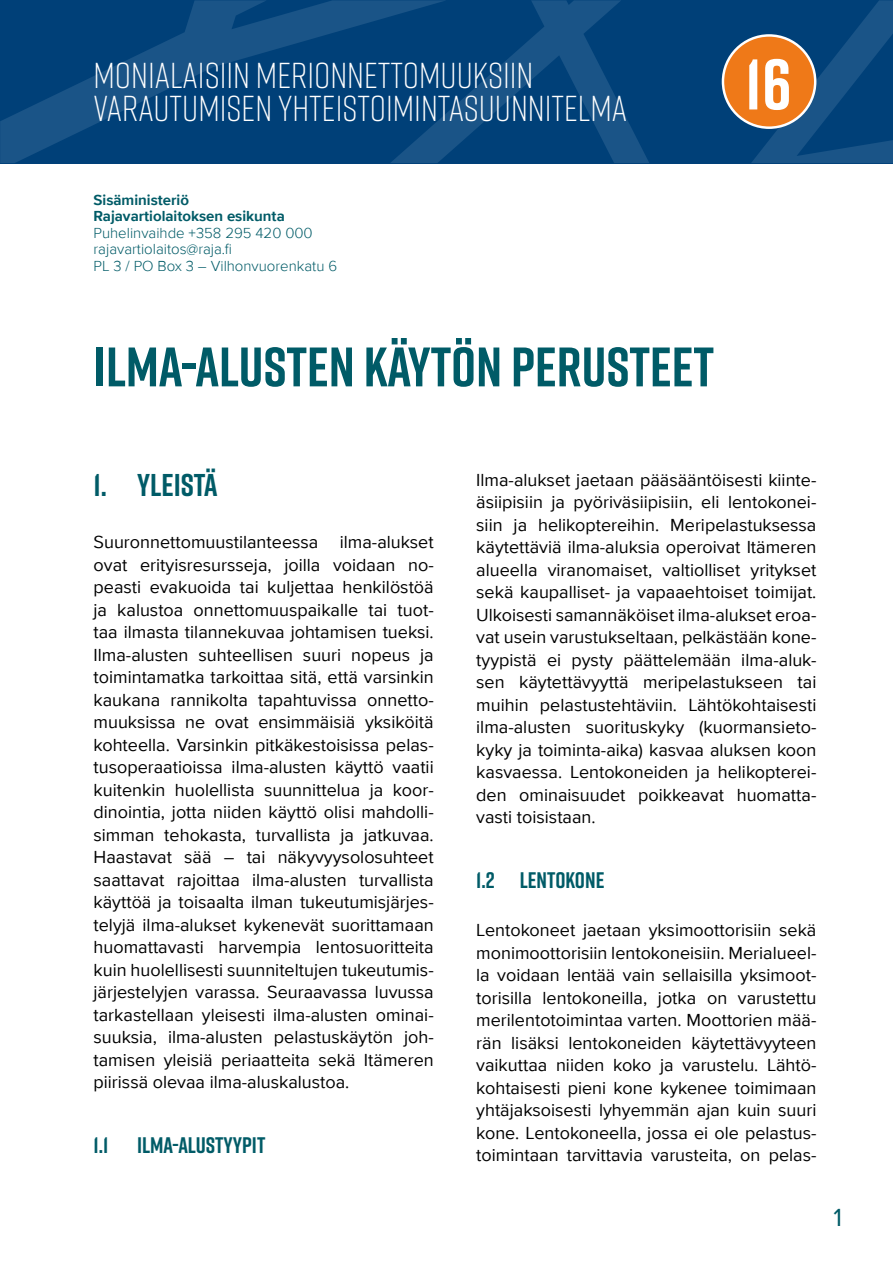
<style>
.page{position:relative;width:893px;height:1263px;background:#fff}
.page>*{position:absolute;margin:0;border:0;box-sizing:border-box;transform-origin:0 0}
.t1{font:700 71.55px "Rift";color:#fff}
.Otsikko_1{font:700 55.5px "Rift";color:#005b67}
.t2{font:300 36px/33px "Rift";color:#fff}
.Otsikko_2{font:700 31.5px "Rift";color:#005b67}
.t3{font:25.5px "Proxima Nova A";color:#005b67}
.Otsikko_3{font:700 22.5px "Rift";color:#005b67}
.t4{font:18px/22.5px "Proxima Nova";color:#000;text-align:justify}
.Alaviite{font:300 15px "Proxima Nova";color:#005b67}
.Alaviite-2{font:700 15px/16.5px "Proxima Nova";color:#005b67}
</style>
<div class="page">
<svg style="left:0;top:0;width:893px;height:163px;background:#07457c"></svg>
<div style="left:723px;top:35px;width:92px;height:93px;background:#ef7918;border-radius:50%"></div>
<div style="left:722px;top:34px;width:94px;height:95px;border:2px solid #fff;border-radius:50%"></div>
<p class="t2" style="left:94px;top:57px;width:535px">MONIALAISIIN MERIONNETTOMUUKSIIN<br>VARAUTUMISEN YHTEISTOIMINTASUUNNITELMA</p>
<p class="Alaviite-2" style="left:94px;top:191px;width:193px">Sisäministeriö<br>Rajavartiolaitoksen esikunta</p>
<p class="Alaviite" style="left:94px;top:222px;width:221px">Puhelinvaihde +358 295 420 000</p>
<p class="Alaviite" style="left:94px;top:238px;width:140px">rajavartiolaitos@raja.fi</p>
<p class="Alaviite" style="left:94px;top:255px;width:245px">PL 3 / PO Box 3 – Vilhonvuorenkatu 6</p>
<h1 class="Otsikko_1" style="left:94px;top:327px;width:622px">ILMA-ALUSTEN KÄYTÖN PERUSTEET</h1>
<p class="t1" style="left:745px;top:33px;width:48px">16</p>
<h2 class="Otsikko_2" style="left:94px;top:462px;width:125px">1. YLEISTÄ</h2>
<p class="t4" style="left:94px;top:530px;width:342px">Suuronnettomuustilanteessa ilma-alukset ovat erityisresursseja, joilla voidaan no&shy;peasti evakuoida tai kuljettaa henkilöstöä ja kalustoa onnettomuuspaikalle tai tuot&shy;taa ilmasta tilannekuvaa johtamisen tueksi.<br>Ilma-alusten suhteellisen suuri nopeus ja toimintamatka tarkoittaa sitä, että varsinkin kaukana rannikolta tapahtuvissa onnetto&shy;muuksissa ne ovat ensimmäisiä yksiköitä kohteella. Varsinkin pitkäkestoisissa pelas&shy;tusoperaatioissa ilma-alusten käyttö vaatii kuitenkin huolellista suunnittelua ja koor&shy;dinointia, jotta niiden käyttö olisi mahdolli&shy;simman tehokasta, turvallista ja jatkuvaa.<br>Haastavat sää – tai näkyvyysolosuhteet saattavat rajoittaa ilma-alusten turvallista käyttöä ja toisaalta ilman tukeutumisjärjes&shy;telyjä ilma-alukset kykenevät suorittamaan huomattavasti harvempia lentosuoritteita kuin huolellisesti suunniteltujen tukeutumis&shy;järjestelyjen varassa. Seuraavassa luvussa tarkastellaan yleisesti ilma-alusten ominai&shy;suuksia, ilma-alusten pelastuskäytön joh&shy;tamisen yleisiä periaatteita sekä Itämeren piirissä olevaa ilma-aluskalustoa.</p>
<h3 class="Otsikko_3" style="left:94px;top:1129px;width:16px">1.1</h3>
<h3 class="Otsikko_3" style="left:137px;top:1129px;width:130px">ILMA-ALUSTYYPIT</h3>
<p class="t4" style="left:476px;top:468px;width:342px">Ilma-alukset jaetaan pääsääntöisesti kiinte&shy;äsiipisiin ja pyöriväsiipisiin, eli lentokonei&shy;siin ja helikoptereihin. Meripelastuksessa käytettäviä ilma-aluksia operoivat Itämeren alueella viranomaiset, valtiolliset yritykset sekä kaupalliset- ja vapaaehtoiset toimijat.<br>Ulkoisesti samannäköiset ilma-alukset eroa&shy;vat usein varustukseltaan, pelkästään kone&shy;tyypistä ei pysty päättelemään ilma-aluk&shy;sen käytettävyyttä meripelastukseen tai muihin pelastustehtäviin. Lähtökohtaisesti ilma-alusten suorituskyky (kuormansieto&shy;kyky ja toiminta-aika) kasvaa aluksen koon kasvaessa. Lentokoneiden ja helikopterei&shy;den ominaisuudet poikkeavat huomatta&shy;vasti toisistaan.</p>
<h3 class="Otsikko_3" style="left:476px;top:864px;width:130px">1.2 LENTOKONE</h3>
<p class="t4" style="left:476px;top:918px;width:342px">Lentokoneet jaetaan yksimoottorisiin sekä monimoottorisiin lentokoneisiin. Merialueel&shy;la voidaan lentää vain sellaisilla yksimoot&shy;torisilla lentokoneilla, jotka on varustettu merilentotoimintaa varten. Moottorien mää&shy;rän lisäksi lentokoneiden käytettävyyteen vaikuttaa niiden koko ja varustelu. Lähtö&shy;kohtaisesti pieni kone kykenee toimimaan yhtäjaksoisesti lyhyemmän ajan kuin suuri kone. Lentokoneella, jossa ei ole pelastus&shy;toimintaan tarvittavia varusteita, on pelas-</p>
<h3 class="t3" style="left:833px;top:1198px;width:10px">1</h3>
</div>
